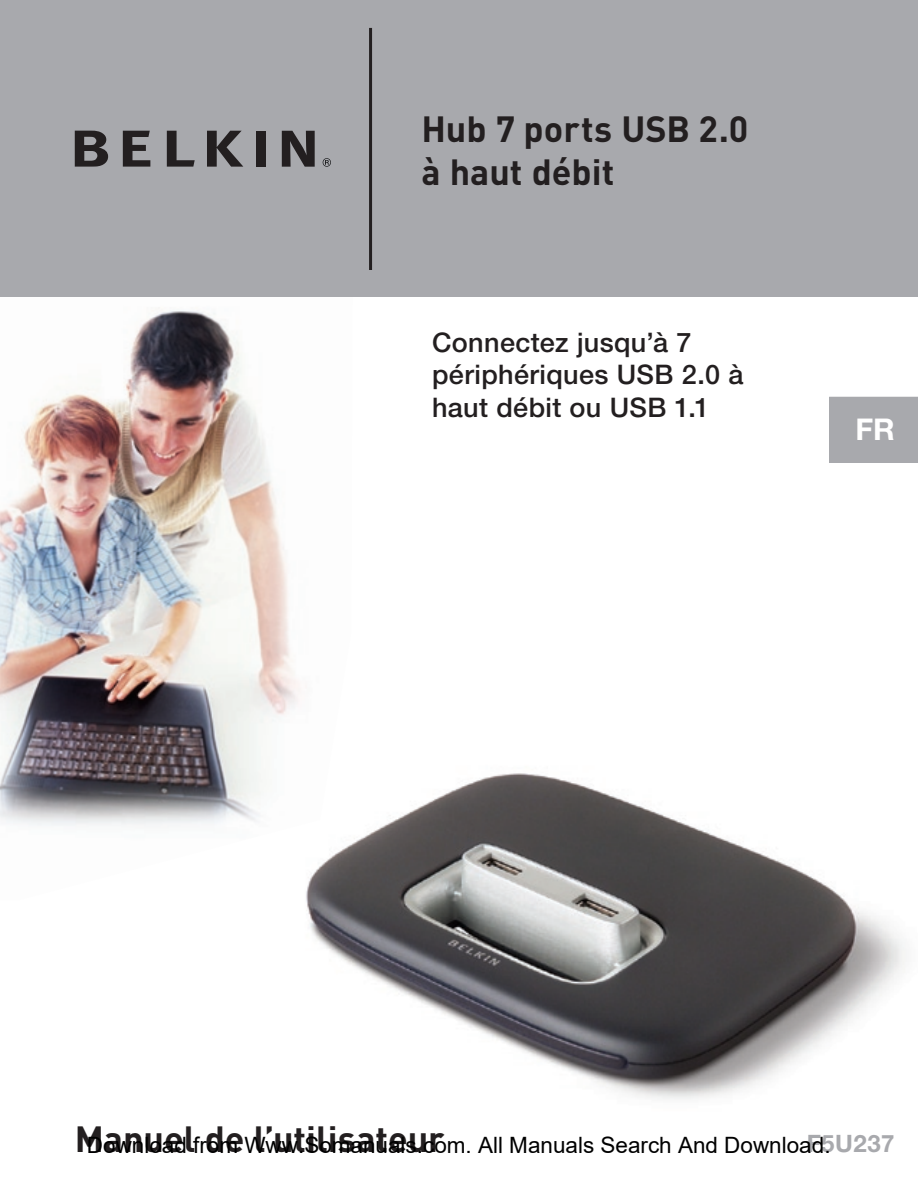
<style>
.page{position:relative;width:918px;height:1188px;background:#fff}
.page>*{position:absolute;margin:0;border:0;box-sizing:border-box;transform-origin:0 0}
.t1{font:700 36px/43.2px "DIN";color:#231f20}
.t2{font:700 30px "Helvetica Neue LT Pro";color:#fff}
.t3{font:500 27px/32.4px "Helvetica Neue LT Pro";letter-spacing:.015em;color:#231f20}
.t4{font:700 24px "Helvetica Neue LT Pro";letter-spacing:.015em;color:#a8a9ad}
.t5{font:22.5px "Arial";color:#000}
</style>
<div class="page">
<img style="left:306px;top:773px;width:600px;height:326px">
<img style="left:0;top:310px;width:353px;height:591px">
<div style="left:0;top:0;width:918px;height:297px;background:#a8a9ad"></div>
<svg style="left:167px;top:131px;width:28px;height:36px"></svg>
<svg style="left:75px;top:131px;width:33px;height:36px"></svg>
<svg style="left:123px;top:131px;width:27px;height:36px"></svg>
<svg style="left:207px;top:131px;width:36px;height:36px"></svg>
<div style="left:256px;top:131px;width:9px;height:36px;background:#231f20"></div>
<svg style="left:282px;top:131px;width:33px;height:36px"></svg>
<svg style="left:323px;top:158px;width:8px;height:9px"></svg>
<hr style="left:369px;top:28px;width:3px;height:242px;background:#231f20">
<div style="left:829px;top:397px;width:89px;height:66px;background:#a8a9ad"></div>
<h1 class="t1" style="left:421px;top:106px;width:329px">Hub 7 ports USB 2.0 à haut débit</h1>
<p class="t3" style="left:432px;top:326px;width:313px">Connectez jusqu’à 7 périphériques USB 2.0 à haut débit ou USB 1.1</p>
<h2 class="t2" style="left:856px;top:411px;width:41px">FR</h2>
<h1 class="t1" style="left:75px;top:1116px;width:371px">Manuel de l’utilisateur</h1>
<p class="t4" style="left:807px;top:1129px;width:89px">F5U237</p>
<p class="t5" style="left:87px;top:1133px;width:745px">Download from Www.Somanuals.com. All Manuals Search And Download.</p>
</div>
